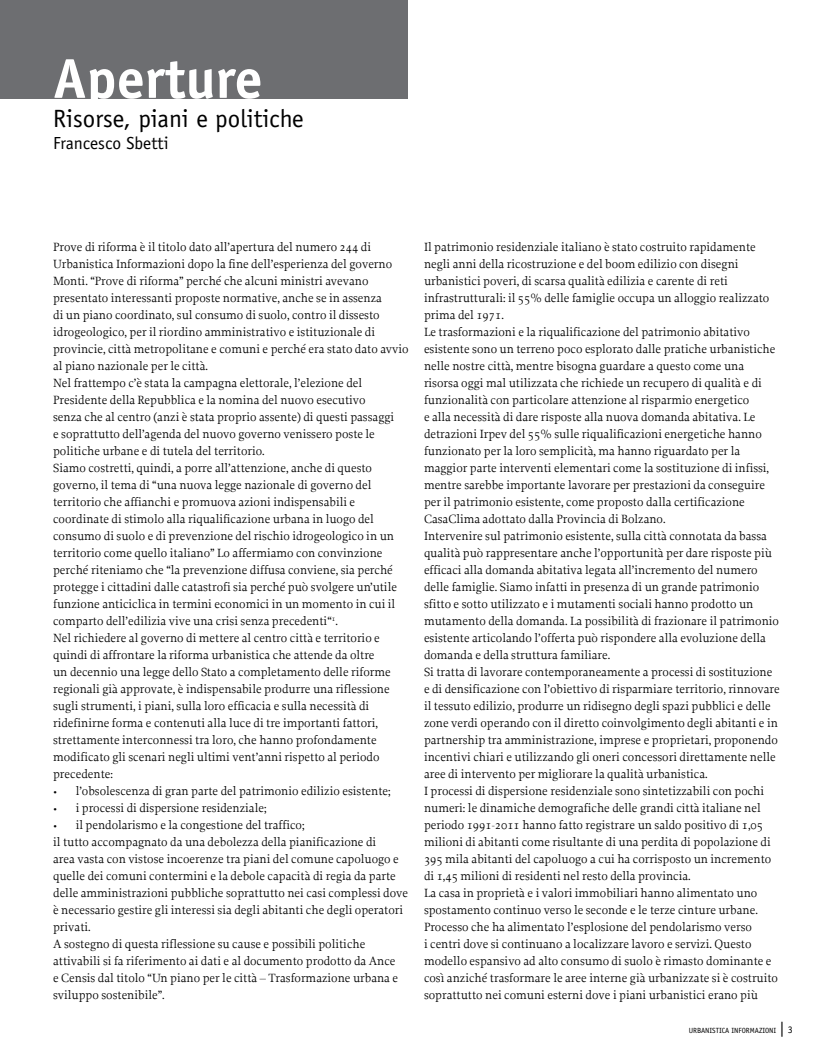
<style>
.page{position:relative;width:833px;height:1053px;background:#fff}
.page>*{position:absolute;margin:0;border:0;box-sizing:border-box;transform-origin:0 0}
.t1{font:700 56.25px "Officina Sans Std";color:#fff}
.t2{font:25px "Officina Sans Std";color:#000}
.t3{font:17.5px "Officina Sans Std";color:#000}
.t4{font:12.5px/17px "Proforma";color:#000}
.t5{font:7.5px "Officina Sans Std";color:#000}
.s1{font-size:15px}
.s2{font-size:10px}
</style>
<div class="page">
<div style="left:0;top:0;width:407px;height:98px;background:#6d6e71"></div>
<h1 class="t1" style="left:53px;top:44px;width:211px">Aperture</h1>
<h2 class="t2" style="left:53px;top:103px;width:252px">Risorse, piani e politiche</h2>
<h3 class="t3" style="left:53px;top:133px;width:117px">Francesco Sbetti</h3>
<p class="t4" style="left:53px;top:238px;width:357px">Prove di riforma è il titolo dato all’apertura del numero 244 di Urbanistica Informazioni dopo la fine dell’esperienza del governo Monti. “Prove di riforma” perché che alcuni ministri avevano presentato interessanti proposte normative, anche se in assenza<br>di un piano coordinato, sul consumo di suolo, contro il dissesto idrogeologico, per il riordino amministrativo e istituzionale di provincie, città metropolitane e comuni e perché era stato dato avvio al piano nazionale per le città.<br>Nel frattempo c’è stata la campagna elettorale, l’elezione del Presidente della Repubblica e la nomina del nuovo esecutivo<br>senza che al centro (anzi è stata proprio assente) di questi passaggi<br>e soprattutto dell’agenda del nuovo governo venissero poste le politiche urbane e di tutela del territorio.<br>Siamo costretti, quindi, a porre all’attenzione, anche di questo governo, il tema di “una nuova legge nazionale di governo del territorio che affianchi e promuova azioni indispensabili e coordinate di stimolo alla riqualificazione urbana in luogo del consumo di suolo e di prevenzione del rischio idrogeologico in un territorio come quello italiano” Lo affermiamo con convinzione perché riteniamo che “la prevenzione diffusa conviene, sia perché protegge i cittadini dalle catastrofi sia perché può svolgere un’utile funzione anticiclica in termini economici in un momento in cui il comparto dell’edilizia vive una crisi senza precedenti“<sup>1</sup>.<br>Nel richiedere al governo di mettere al centro città e territorio e quindi di affrontare la riforma urbanistica che attende da oltre<br>un decennio una legge dello Stato a completamento delle riforme regionali già approvate, è indispensabile produrre una riflessione sugli strumenti, i piani, sulla loro efficacia e sulla necessità di ridefinirne forma e contenuti alla luce di tre importanti fattori, strettamente interconnessi tra loro, che hanno profondamente modificato gli scenari negli ultimi vent’anni rispetto al periodo precedente:</p>
<p class="t4" style="left:53px;top:782px;width:339px">• l’obsolescenza di gran parte del patrimonio edilizio esistente;</p>
<p class="t4" style="left:53px;top:799px;width:215px">• i processi di dispersione residenziale;</p>
<p class="t4" style="left:53px;top:816px;width:356px">• il pendolarismo e la congestione del traffico;<br>il tutto accompagnato da una debolezza della pianificazione di<br>area vasta con vistose incoerenze tra piani del comune capoluogo e quelle dei comuni contermini e la debole capacità di regia da parte delle amministrazioni pubbliche soprattutto nei casi complessi dove è necessario gestire gli interessi sia degli abitanti che degli operatori privati.<br>A sostegno di questa riflessione su cause e possibili politiche attivabili si fa riferimento ai dati e al documento prodotto da Ance<br>e Censis dal titolo “Un piano per le città – Trasformazione urbana e sviluppo sostenibile”.</p>
<p class="t4" style="left:424px;top:238px;width:357px">Il patrimonio residenziale italiano è stato costruito rapidamente negli anni della ricostruzione e del boom edilizio con disegni urbanistici poveri, di scarsa qualità edilizia e carente di reti infrastrutturali: il 55% delle famiglie occupa un alloggio realizzato prima del 1971.<br>Le trasformazioni e la riqualificazione del patrimonio abitativo esistente sono un terreno poco esplorato dalle pratiche urbanistiche nelle nostre città, mentre bisogna guardare a questo come una risorsa oggi mal utilizzata che richiede un recupero di qualità e di funzionalità con particolare attenzione al risparmio energetico<br>e alla necessità di dare risposte alla nuova domanda abitativa. Le detrazioni Irpev del 55% sulle riqualificazioni energetiche hanno funzionato per la loro semplicità, ma hanno riguardato per la maggior parte interventi elementari come la sostituzione di infissi, mentre sarebbe importante lavorare per prestazioni da conseguire per il patrimonio esistente, come proposto dalla certificazione CasaClima adottato dalla Provincia di Bolzano.<br>Intervenire sul patrimonio esistente, sulla città connotata da bassa qualità può rappresentare anche l’opportunità per dare risposte più efficaci alla domanda abitativa legata all’incremento del numero delle famiglie. Siamo infatti in presenza di un grande patrimonio sfitto e sotto utilizzato e i mutamenti sociali hanno prodotto un mutamento della domanda. La possibilità di frazionare il patrimonio esistente articolando l’offerta può rispondere alla evoluzione della domanda e della struttura familiare.<br>Si tratta di lavorare contemporaneamente a processi di sostituzione e di densificazione con l’obiettivo di risparmiare territorio, rinnovare il tessuto edilizio, produrre un ridisegno degli spazi pubblici e delle zone verdi operando con il diretto coinvolgimento degli abitanti e in partnership tra amministrazione, imprese e proprietari, proponendo incentivi chiari e utilizzando gli oneri concessori direttamente nelle aree di intervento per migliorare la qualità urbanistica.<br>I processi di dispersione residenziale sono sintetizzabili con pochi numeri: le dinamiche demografiche delle grandi città italiane nel periodo 1991-2011 hanno fatto registrare un saldo positivo di 1,05 milioni di abitanti come risultante di una perdita di popolazione di 395 mila abitanti del capoluogo a cui ha corrisposto un incremento di 1,45 milioni di residenti nel resto della provincia.<br>La casa in proprietà e i valori immobiliari hanno alimentato uno spostamento continuo verso le seconde e le terze cinture urbane.<br>Processo che ha alimentato l’esplosione del pendolarismo verso<br>i centri dove si continuano a localizzare lavoro e servizi. Questo modello espansivo ad alto consumo di suolo è rimasto dominante e così anziché trasformare le aree interne già urbanizzate si è costruito soprattutto nei comuni esterni dove i piani urbanistici erano più</p>
<p class="t5" style="left:688px;top:1026px;width:105px">URBANISTICA INFORMAZIONI <span class="s1">|</span> <span class="s2">3</span></p>
</div>
